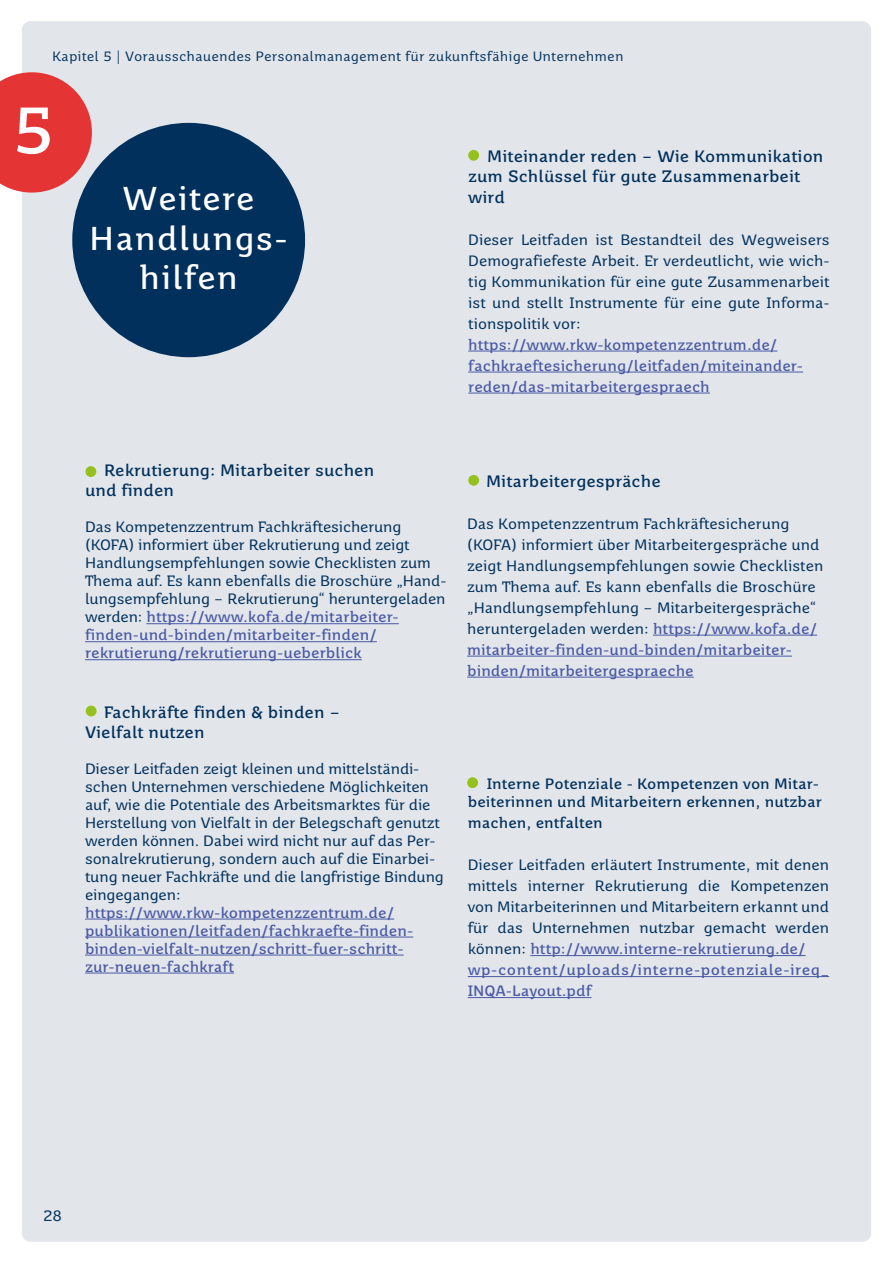
<style>
.page{position:relative;width:893px;height:1263px;background:#fff}
.page>*{position:absolute;margin:0;border:0;box-sizing:border-box;transform-origin:0 0}
.t1{font:700 65.55px "Saar 1450 Text";color:#fff}
.t2{font:700 33px/39.6px "Saar 1450 Notes";color:#fff;text-align:center}
.t3{font:700 16.5px/19.8px "Saar 1450 Text";color:#00305b}
.t4{font:15px/21px "Saar 1450 Text";letter-spacing:-.01em;color:#00305b}
.t5{font:700 15px/18px "Saar 1450 Text";color:#4a5aa5}
.t6{font:700 15px/18px "Saar 1450 Text";color:#00305b;text-align:right}
.t7{font:13.5px "Saar 1450 Notes";color:#00305b}
.s1{font-weight:700;color:#4a5aa5}
</style>
<div class="page">
<div style="left:22px;top:21px;width:849px;height:1221px;background:#e2e5ea;border-radius:9px"></div>
<div style="left:72px;top:123px;width:233px;height:234px;background:#00305b;border-radius:50%"></div>
<svg style="left:0;top:72px;width:92px;height:121px;background:#e34f50"></svg>
<hr style="left:146px;top:623px;width:253px;height:1px;background:#4a5aa5">
<hr style="left:85px;top:641px;width:292px;height:1px;background:#4a5aa5">
<hr style="left:85px;top:659px;width:277px;height:1px;background:#4a5aa5">
<hr style="left:653px;top:635px;width:164px;height:1px;background:#4a5aa5">
<hr style="left:467px;top:656px;width:325px;height:1px;background:#4a5aa5">
<hr style="left:467px;top:677px;width:227px;height:1px;background:#4a5aa5">
<div style="left:85px;top:466px;width:11px;height:11px;background:#95c11f;border-radius:50%"></div>
<hr style="left:468px;top:351px;width:309px;height:1px;background:#4a5aa5">
<hr style="left:468px;top:372px;width:335px;height:1px;background:#4a5aa5">
<hr style="left:468px;top:393px;width:242px;height:1px;background:#4a5aa5">
<div style="left:468px;top:150px;width:11px;height:11px;background:#95c11f;border-radius:50%"></div>
<hr style="left:85px;top:919px;width:309px;height:1px;background:#4a5aa5">
<hr style="left:85px;top:937px;width:328px;height:1px;background:#4a5aa5">
<hr style="left:85px;top:955px;width:319px;height:1px;background:#4a5aa5">
<hr style="left:85px;top:973px;width:149px;height:1px;background:#4a5aa5">
<div style="left:86px;top:706px;width:11px;height:10px;background:#95c11f;border-radius:50%"></div>
<div style="left:468px;top:475px;width:11px;height:11px;background:#95c11f;border-radius:50%"></div>
<hr style="left:530px;top:955px;width:276px;height:1px;background:#4a5aa5">
<hr style="left:468px;top:976px;width:361px;height:1px;background:#4a5aa5">
<hr style="left:468px;top:997px;width:123px;height:1px;background:#4a5aa5">
<div style="left:467px;top:777px;width:11px;height:11px;background:#95c11f;border-radius:50%"></div>
<p class="t7" style="left:52px;top:48px;width:573px">Kapitel 5 | Vorausschauendes Personalmanagement für zukunftsfähige Unternehmen</p>
<h1 class="t1" style="left:12px;top:91px;width:44px">5</h1>
<h2 class="t2" style="left:89px;top:179px;width:201px">Weitere<br>Handlungs&shy;hilfen</h2>
<p class="t3" style="left:468px;top:146px;width:357px;line-height:20.4px;text-indent:19px">Miteinander reden – Wie Kommunikation zum Schlüssel für gute Zusammenarbeit wird</p>
<p class="t4" style="left:468px;top:229px;width:363px;text-align:justify">Dieser Leitfaden ist Bestandteil des Wegweisers Demografiefeste Arbeit. Er verdeutlicht, wie wich&shy;tig Kommunikation für eine gute Zusammenarbeit ist und stellt Instrumente für eine gute Informa&shy;tionspolitik vor:</p>
<p class="t5" style="left:468px;top:334px;width:336px;line-height:21px">https://www.rkw-kompetenzzentrum.de/ fachkraeftesicherung/leitfaden/miteinander&shy;reden/das-mitarbeitergespraech</p>
<p class="t3" style="left:85px;top:461px;width:291px;text-indent:19px">Rekrutierung: Mitarbeiter suchen und finden</p>
<p class="t4" style="left:85px;top:518px;width:363px;line-height:18px">Das Kompetenzzentrum Fachkräftesicherung (KOFA) informiert über Rekrutierung und zeigt Handlungsempfehlungen sowie Checklisten zum Thema auf. Es kann ebenfalls die Broschüre „Hand&shy;lungsempfehlung – Rekrutierung“ heruntergeladen werden: <span class="s1">https://www.kofa.de/mitarbeiter&shy;finden-und-binden/mitarbeiter-finden/ rekrutierung/rekrutierung-ueberblick</span></p>
<p class="t3" style="left:85px;top:702px;width:257px;text-indent:19px">Fachkräfte finden &amp; binden –<br>Vielfalt nutzen</p>
<p class="t4" style="left:85px;top:759px;width:360px;line-height:18px">Dieser Leitfaden zeigt kleinen und mittelständi&shy;schen Unternehmen verschiedene Möglichkeiten auf, wie die Potentiale des Arbeitsmarktes für die Herstellung von Vielfalt in der Belegschaft genutzt werden können. Dabei wird nicht nur auf das Per&shy;sonalrekrutierung, sondern auch auf die Einarbei&shy;tung neuer Fachkräfte und die langfristige Bindung eingegangen:</p>
<p class="t5" style="left:85px;top:903px;width:330px">https://www.rkw-kompetenzzentrum.de/ publikationen/leitfaden/fachkraefte-finden&shy;binden-vielfalt-nutzen/schritt-fuer-schritt&shy;zur-neuen-fachkraft</p>
<p class="t3" style="left:486px;top:471px;width:176px">Mitarbeitergespräche</p>
<p class="t4" style="left:467px;top:513px;width:358px">Das Kompetenzzentrum Fachkräftesicherung (KOFA) informiert über Mitarbeitergespräche und zeigt Handlungsempfehlungen sowie Checklisten zum Thema auf. Es kann ebenfalls die Broschüre „Handlungsempfehlung – Mitarbeitergespräche“ heruntergeladen werden: <span class="s1">https://www.kofa.de/ mitarbeiter-finden-und-binden/mitarbeiter&shy;binden/mitarbeitergespraeche</span></p>
<p class="t6" style="left:468px;top:775px;width:356px">Interne Potenziale - Kompetenzen von Mitar&shy;beiterinnen und Mitarbeitern erkennen, nutzbar</p>
<p class="t6" style="left:468px;top:814px;width:137px">machen, entfalten</p>
<p class="t4" style="left:468px;top:854px;width:363px">Dieser Leitfaden erläutert Instrumente, mit denen mittels interner Rekrutierung die Kompetenzen von Mitarbeiterinnen und Mitarbeitern erkannt und für das Unternehmen nutzbar gemacht werden können: <span class="s1">http://www.interne-rekrutierung.de/ wp-content/uploads/interne-potenziale-ireq_ INQA-Layout.pdf</span></p>
<p class="t4" style="left:43px;top:1205px;width:21px">28</p>
</div>
